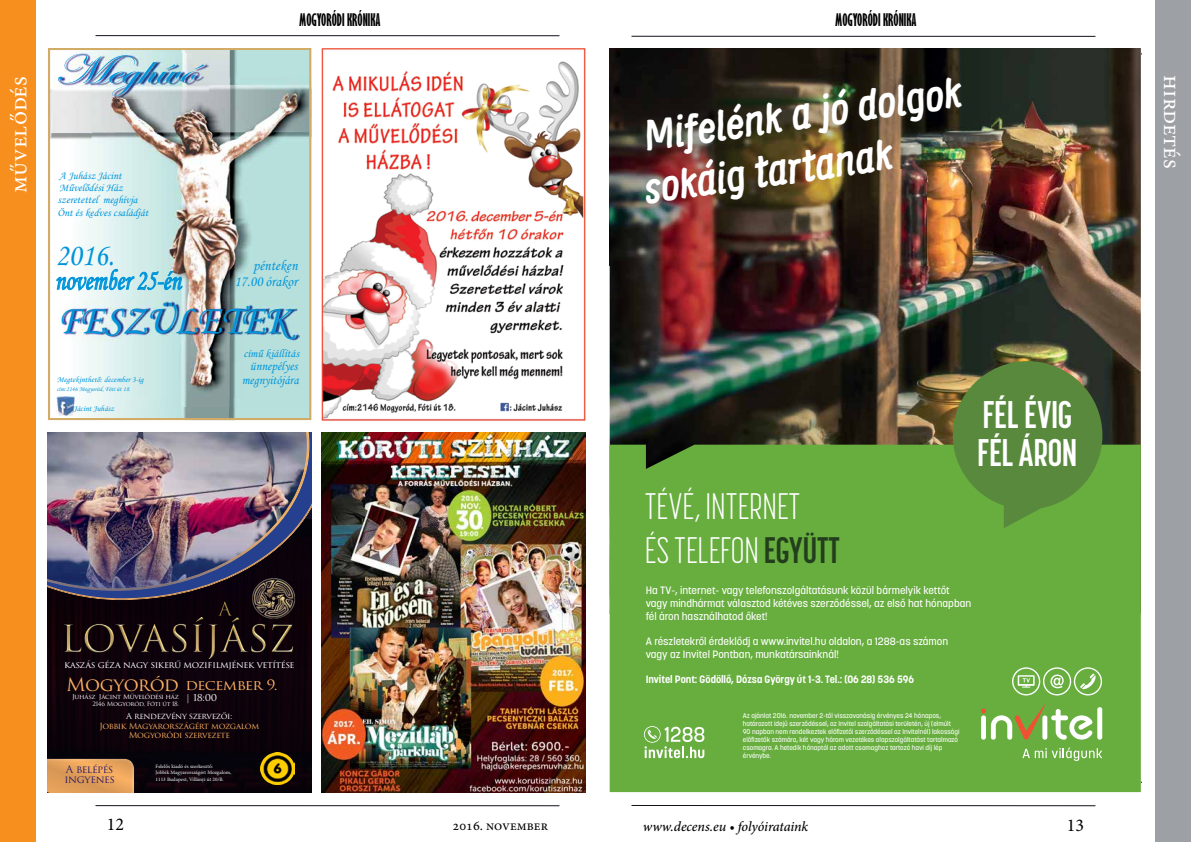
<style>
.page{position:relative;width:1191px;height:842px;background:#fff}
.page>*{position:absolute;margin:0;border:0;box-sizing:border-box;transform-origin:0 0}
.t1{font:italic 700 43.4px/52px "Supernettcn";color:#fff}
.t2{font:41.3px "Edwardian Script ITC";color:#0095da;scale:1.31 1}
.t3{font:italic 41.2px "Monotype Corsiva";color:#0095da;scale:.94 1}
.t4{font:700 38.2px/38.2px "Korolev Compressed";letter-spacing:-.005em;color:#fff}
.t5{font:300 36.6px/43.9px "Korolev Compressed";color:#fff}
.t6{font:italic 31.4px "Monotype Corsiva";color:#0095da;scale:.95 1}
.t7{font:italic 29px "Monotype Corsiva";color:#0095da;scale:.79 1}
.t8{font:24px "Minion Pro";color:#fff}
.t9{font:18px "Trajan Pro 3";letter-spacing:-.03em;color:#fbb163;scale:1.04 1}
.t10{font:18px "Minion Pro";color:#000}
.t11{font:700 extra-condensed 16px "Gill Sans";color:#000}
.t12{font:italic 14.9px/16.2px "Monotype Corsiva";color:#0095da;text-align:right;scale:.95 1}
.t13{font:italic 500 14px "Minion Pro";letter-spacing:-.01em;color:#000}
.t14{font:14px "Minion Pro";color:#000}
.t15{font:13.9px "Trajan Pro 3";letter-spacing:-.05em;color:#fbb163;scale:1.12 1}
.t16{font:italic 13px/14.3px "Monotype Corsiva";color:#0095da;text-align:center;scale:.96 1}
.t17{font:italic 11.5px "Monotype Corsiva";color:#0095da}
.t18{font:italic 10.9px/11.9px "Monotype Corsiva";color:#0095da}
.t19{font:500 10.6px/12.7px "Korolev";color:#fff}
.t20{font:700 10.6px "Korolev";letter-spacing:-.005em;color:#fff}
.t21{font:10.3px/9.4px "Trajan Pro 3";letter-spacing:-.04em;color:#2b1b65;scale:1.04 1}
.t22{font:9.2px "Trajan Pro 3";color:#fff;scale:1.12 1}
.t23{font:9px "Trajan Pro 3";letter-spacing:-.04em;color:#fff;scale:1.04 1}
.t24{font:italic 8.2px "Monotype Corsiva";color:#0095da}
.t25{font:8.1px/9.7px "Trajan Pro 3";letter-spacing:-.04em;color:#fbb163;text-align:center;scale:1.04 1}
.t26{font:8.1px "Trajan Pro 3";letter-spacing:-.04em;color:#fff;scale:1.04 1}
.t27{font:500 6.8px/8.1px "Korolev";color:#fff}
.t28{font:italic 6.4px "Monotype Corsiva";color:#0095da}
.t29{font:6.4px "Trajan Pro 3";letter-spacing:-.04em;color:#fff;scale:1.04 1}
.t30{font:6px "Trajan Pro 3";letter-spacing:-.04em;color:#fff;scale:1.04 1}
.t31{font:5.1px/6.2px "Minion Pro";color:#fff;scale:1.04 1}
.s1{font-family:"Minion Pro";font-weight:400;font-stretch:normal;font-size:24px;color:#fff}
.s2{font-weight:700;color:#233e1d}
</style>
<div class="page">
<div style="left:1155px;top:0;width:36px;height:842px;background:#9da0a5"></div>
<hr style="left:631px;top:805px;width:464px;height:1px;background:#11131b">
<hr style="left:631px;top:36px;width:464px;height:1px;background:#11131b">
<div style="left:0;top:0;width:36px;height:842px;background:#f78f1e"></div>
<hr style="left:95px;top:35px;width:464px;height:1px;background:#11131b">
<hr style="left:95px;top:805px;width:464px;height:1px;background:#11131b">
<img style="left:59px;top:51px;width:249px;height:366px">
<img style="left:181px;top:51px;width:49px;height:366px">
<img style="left:51px;top:133px;width:40px;height:7px">
<img style="left:51px;top:86px;width:40px;height:47px">
<img style="left:91px;top:77px;width:217px;height:329px">
<img style="left:92px;top:86px;width:216px;height:311px">
<img style="left:55px;top:53px;width:153px;height:45px">
<div style="left:48px;top:48px;width:263px;height:372px;border:2px solid #d2ab67"></div>
<img style="left:58px;top:302px;width:241px;height:39px">
<svg style="left:56px;top:269px;width:127px;height:22px"></svg>
<img style="left:56px;top:396px;width:20px;height:19px">
<img style="left:321px;top:48px;width:264px;height:373px">
<div style="left:47px;top:667px;width:264px;height:125px;background:#0d020a"></div>
<div style="left:47px;top:577px;width:264px;height:90px;background:#0d0109"></div>
<div style="left:47px;top:758px;width:87px;height:34px;background:#fff;opacity:.75"></div>
<div style="left:47px;top:432px;width:264px;height:173px;background:#000;opacity:.75"></div>
<div style="left:47px;top:432px;width:264px;height:165px;background:#000;opacity:.74"></div>
<img style="left:47px;top:432px;width:260px;height:157px">
<img style="left:248px;top:575px;width:50px;height:43px">
<img style="left:64px;top:618px;width:230px;height:41px">
<img style="left:207px;top:594px;width:38px;height:30px">
<img style="left:261px;top:752px;width:33px;height:32px">
<img style="left:321px;top:432px;width:264px;height:360px">
<img style="left:609px;top:48px;width:531px;height:397px">
<div style="left:609px;top:445px;width:531px;height:347px;background:#67ae3e"></div>
<svg style="left:644px;top:726px;width:60px;height:32px"></svg>
<svg style="left:981px;top:704px;width:121px;height:36px"></svg>
<svg style="left:1022px;top:748px;width:80px;height:13px"></svg>
<svg style="left:1012px;top:667px;width:90px;height:28px"></svg>
<svg style="left:952px;top:361px;width:150px;height:167px"></svg>
<img style="left:609px;top:48px;width:414px;height:218px">
<h3 class="t8" style="left:3px;top:193px;width:118px;rotate:-90deg">művelődés</h3>
<h2 class="t2" style="left:53px;top:41px;width:109px">Meghívó</h2>
<h3 class="t18" style="left:58px;top:171px;width:81px">A Juhász Jácint<br>Mûvelõdési Ház szeretettel meghívja</h3>
<h3 class="t18" style="left:57px;top:208px;width:92px">Önt és kedves családját</h3>
<h3 class="t6" style="left:55px;top:234px;width:63px">2016.</h3>
<h3 class="t7" style="left:55px;top:260px;width:161px">november 25-én</h3>
<h3 class="t11" style="left:286px;top:10px;width:96px"><span class="s1">a</span>MOGYORÓDI KRÓNIKA</h3>
<h3 class="t12" style="left:235px;top:258px;width:68px">pénteken<br>17.00 órakor</h3>
<h3 class="t3" style="left:57px;top:292px;width:255px">FESZÜLETEK</h3>
<p class="t24" style="left:57px;top:374px;width:88px">Megtekinthetõ: december 3-ig</p>
<p class="t28" style="left:57px;top:384px;width:75px">cím:2146 Mogyoród, Fóti út 18.</p>
<p class="t24" style="left:73px;top:403px;width:43px">Jácint Juhász</p>
<h3 class="t17" style="left:243px;top:345px;width:57px">címû kiállítás</h3>
<h3 class="t16" style="left:242px;top:359px;width:61px">ünnepélyes megnyitójára</h3>
<h3 class="t23" style="left:64px;top:659px;width:223px">kaszás géza nagy sikerű mozifilmjének vetítése</h3>
<h3 class="t9" style="left:66px;top:673px;width:110px">Mogyoród</h3>
<p class="t29" style="left:72px;top:692px;width:104px">Juhász Jácint Művelődési ház</p>
<p class="t30" style="left:92px;top:700px;width:85px">2146 Mogyoród, Fóti út 18.</p>
<h3 class="t15" style="left:185px;top:675px;width:84px">december 9.</h3>
<h3 class="t22" style="left:185px;top:691px;width:30px">| 18:00</h3>
<p class="t26" style="left:126px;top:710px;width:104px">A rendezvény szervezői:</p>
<p class="t25" style="left:99px;top:721px;width:155px">Jobbik Magyarországért mozgalom<br>Mogyoródi szervezete</p>
<h3 class="t21" style="left:64px;top:765px;width:50px">A belépés ingyenes</h3>
<p class="t31" style="left:156px;top:763px;width:74px">Felelős kiadó és szerkesztő:<br>Jobbik Magyarországért Mozgalom,<br>1113 Budapest, Villányi út 20/B.</p>
<h3 class="t10" style="left:107px;top:812px;width:19px">12</h3>
<h3 class="t14" style="left:452px;top:816px;width:97px">2016. november</h3>
<h3 class="t11" style="left:821px;top:10px;width:96px"><span class="s1">a</span>MOGYORÓDI KRÓNIKA</h3>
<h1 class="t1" style="left:634px;top:111px;width:329px;rotate:-8deg">Mifelénk a jó dolgok sokáig tartanak</h1>
<h3 class="t5" style="left:645px;top:484px;width:196px">TÉVÉ, INTERNET<br>ÉS TELEFON <span class="s2">EGYÜTT</span></h3>
<h3 class="t4" style="left:977px;top:395px;width:102px">FÉL ÉVIG<br>FÉL ÁRON</h3>
<h3 class="t19" style="left:646px;top:584px;width:327px">Ha TV-, internet- vagy telefonszolgáltatásunk közül bármelyik kettőt vagy mindhármat választod kétéves szerződéssel, az első hat hónapban fél áron használhatod őket!</h3>
<h3 class="t19" style="left:646px;top:635px;width:304px">A részletekről érdeklődj a www.invitel.hu oldalon, a 1288-as számon vagy az Invitel Pontban, munkatársainknál!</h3>
<h3 class="t20" style="left:646px;top:673px;width:270px">Invitel Pont: Gödöllő, Dózsa György út 1-3. Tel.: (06 28) 536 596</h3>
<p class="t27" style="left:743px;top:711px;width:218px">Az ajánlat 2016. november 2-től visszavonásig érvényes 24 hónapos, határozott idejű szerződéssel, az Invitel szolgáltatási területén, új (elmúlt 90 napban nem rendelkeztek előfizetői szerződéssel az Invitelnél) lakossági előfizetők számára, két vagy három vezetékes alapszolgáltatást tartalmazó csomagra. A hetedik hónaptól az adott csomaghoz tartozó havi díj lép érvénybe.</p>
<h3 class="t13" style="left:643px;top:816px;width:167px">www.decens.eu • folyóirataink</h3>
<h3 class="t10" style="left:1066px;top:813px;width:19px">13</h3>
<h3 class="t8" style="left:1188px;top:75px;width:95px;rotate:90deg">hirdetés</h3>
</div>
